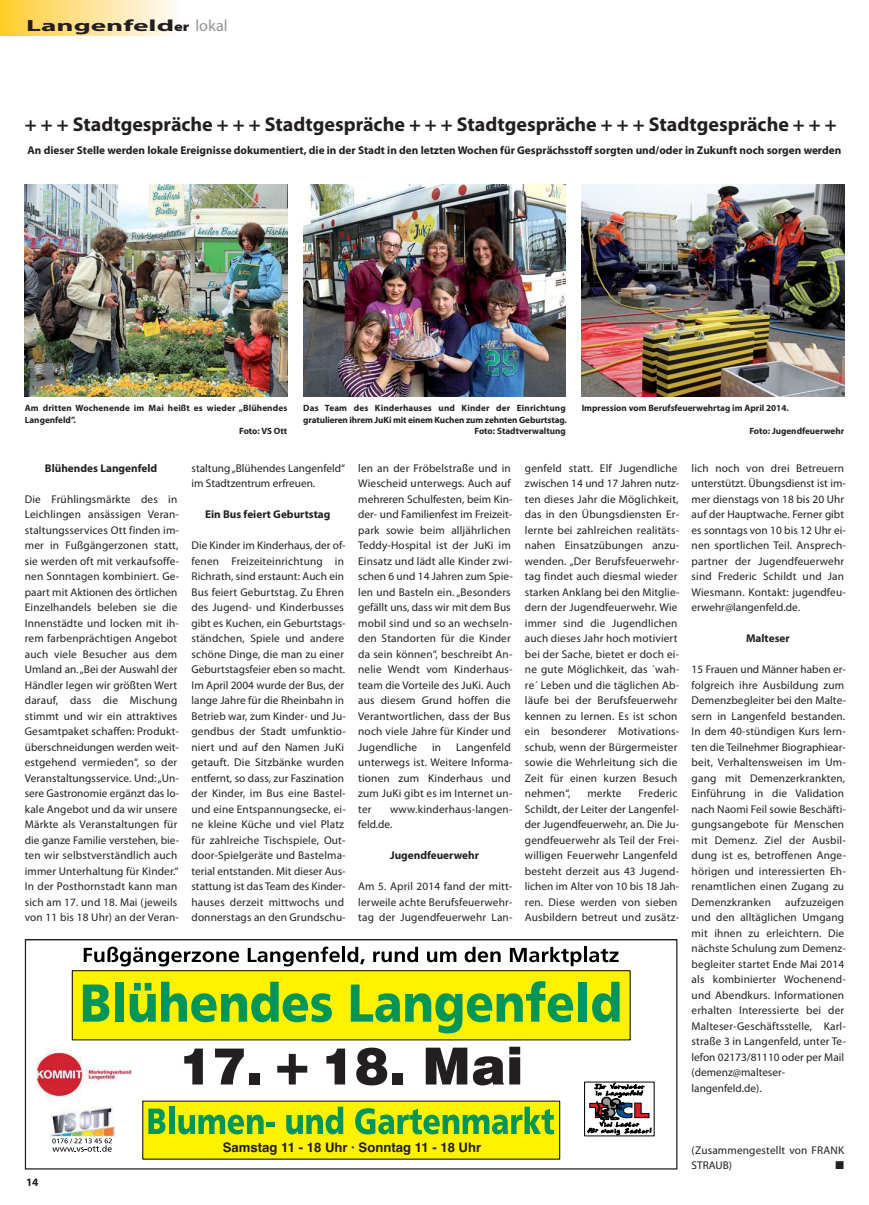
<style>
.page{position:relative;width:869px;height:1205px;background:#fff}
.page>*{position:absolute;margin:0;border:0;box-sizing:border-box;transform-origin:0 0}
.t1{font:900 51.25px "Swiss 721 BT";color:#231f20}
.t2{font:700 20px "Myriad Pro";color:#231f20}
.t3{font:700 16.25px "Myriad Pro";color:#231f20;scale:1.8 1}
.t4{font:700 13.12px "Helvetica";color:#231f20}
.t5{font:11.25px/15.5px "Myriad Pro";letter-spacing:.015em;color:#231f20}
.t6{font:700 11.25px "Myriad Pro";color:#231f20}
.t7{font:11.25px "Zapf Dingbats ITC";color:#231f20}
.t8{font:700 9.12px/11.6px "Myriad Pro";color:#231f20;text-align:right}
.s1{font-weight:900;font-size:13px}
.s2{font-weight:400;color:#939598}
.s3{font-weight:600;font-size:7.5px;color:#fff}
</style>
<div class="page">
<div style="left:0;top:0;width:177px;height:35px;background:linear-gradient(to right,#ffcc30,#fffaf9)"></div>
<img style="left:303px;top:184px;width:262px;height:213px">
<img style="left:581px;top:184px;width:262px;height:213px">
<img style="left:25px;top:184px;width:262px;height:213px">
<svg style="left:36px;top:946px;width:619px;height:214px"></svg>
<img style="left:37px;top:1040px;width:94px;height:67px">
<div style="left:72px;top:971px;width:557px;height:69px;background:#fff200"></div>
<svg style="left:83px;top:984px;width:26px;height:37px"></svg>
<div style="left:115px;top:982px;width:8px;height:39px;background:#009659"></div>
<svg style="left:130px;top:982px;width:202px;height:40px"></svg>
<svg style="left:350px;top:981px;width:223px;height:52px"></svg>
<div style="left:578px;top:982px;width:8px;height:39px;background:#009659"></div>
<svg style="left:592px;top:982px;width:27px;height:40px"></svg>
<svg style="left:84px;top:946px;width:155px;height:20px"></svg>
<svg style="left:247px;top:946px;width:92px;height:20px"></svg>
<hr style="left:342px;top:947px;width:3px;height:15px;background:#000">
<svg style="left:347px;top:947px;width:17px;height:17px"></svg>
<svg style="left:373px;top:947px;width:45px;height:15px"></svg>
<svg style="left:427px;top:951px;width:29px;height:11px"></svg>
<svg style="left:464px;top:947px;width:36px;height:15px"></svg>
<svg style="left:509px;top:947px;width:72px;height:19px"></svg>
<hr style="left:583px;top:947px;width:3px;height:15px;background:#000">
<svg style="left:589px;top:948px;width:29px;height:14px"></svg>
<div style="left:143px;top:1101px;width:416px;height:58px;background:#fff200"></div>
<svg style="left:148px;top:1108px;width:17px;height:26px"></svg>
<div style="left:169px;top:1106px;width:5px;height:28px;background:#009659"></div>
<svg style="left:178px;top:1106px;width:375px;height:29px"></svg>
<div style="left:584px;top:1082px;width:69px;height:54px;border:1px solid #000"></div>
<svg style="left:586px;top:1082px;width:65px;height:53px"></svg>
<svg style="left:52px;top:1138px;width:60px;height:13px"></svg>
<img style="left:50px;top:1107px;width:64px;height:29px">
<div style="left:25px;top:939px;width:652px;height:230px;border:1px solid #231f20"></div>
<div style="left:143px;top:1046px;width:416px;height:51px;background:#fff"></div>
<h3 class="t3" style="left:26px;top:20px;width:113px">Langenfeld<span class="s1">er</span> <span class="s2">lokal</span></h3>
<h2 class="t2" style="left:25px;top:116px;width:813px">+ + + Stadtgespräche + + + Stadtgespräche + + + Stadtgespräche + + + Stadtgespräche + + +</h2>
<p class="t6" style="left:28px;top:146px;width:815px">An dieser Stelle werden lokale Ereignisse dokumentiert, die in der Stadt in den letzten Wochen für Gesprächsstoff sorgten und/oder in Zukunft noch sorgen werden</p>
<p class="t8" style="left:25px;top:403px;width:264px">Am dritten Wochenende im Mai heißt es wieder „Blühendes</p>
<p class="t8" style="left:25px;top:414px;width:52px">Langenfeld”.</p>
<p class="t8" style="left:239px;top:426px;width:50px">Foto: VS Ott</p>
<p class="t8" style="left:303px;top:403px;width:265px">Das Team des Kinderhauses und Kinder der Einrichtung gratulieren ihrem JuKi mit einem Kuchen zum zehnten Geburtstag.<br>Foto: Stadtverwaltung</p>
<p class="t8" style="left:581px;top:403px;width:208px">Impression vom Berufsfeuerwehrtag im April 2014.</p>
<p class="t8" style="left:749px;top:426px;width:96px">Foto: Jugendfeuerwehr</p>
<p class="t6" style="left:45px;top:464px;width:114px">Blühendes Langenfeld</p>
<p class="t5" style="left:25px;top:492px;width:156px">Die Frühlingsmärkte des in<br>Leichlingen ansässigen Veran&shy;staltungsservices Ott finden im&shy;mer in Fußgängerzonen statt, sie werden oft mit verkaufsoffe&shy;nen Sonntagen kombiniert. Ge&shy;paart mit Aktionen des örtlichen<br>Einzelhandels beleben sie die<br>Innenstädte und locken mit ih&shy;rem farbenprächtigen Angebot auch viele Besucher aus dem<br>Umland an. „Bei der Auswahl der<br>Händler legen wir größten Wert darauf, dass die Mischung stimmt und wir ein attraktives<br>Gesamtpaket schaffen: Produkt&shy;überschneidungen werden weit&shy;estgehend vermieden“, so der<br>Veranstaltungsservice. Und: „Un&shy;sere Gastronomie ergänzt das lo&shy;kale Angebot und da wir unsere<br>Märkte als Veranstaltungen für die ganze Familie verstehen, bie&shy;ten wir selbstverständlich auch immer Unterhaltung für Kinder.“<br>In der Posthornstadt kann man sich am 17. und 18. Mai (jeweils von 11 bis 18 Uhr) an der Veran-</p>
<p class="t5" style="left:191px;top:461px;width:155px">staltung „Blühendes Langenfeld“ im Stadtzentrum erfreuen.</p>
<p class="t6" style="left:205px;top:510px;width:127px">Ein Bus feiert Geburtstag</p>
<p class="t5" style="left:191px;top:538px;width:156px">Die Kinder im Kinderhaus, der of&shy;fenen Freizeiteinrichtung in<br>Richrath, sind erstaunt: Auch ein<br>Bus feiert Geburtstag. Zu Ehren des Jugend- und Kinderbusses gibt es Kuchen, ein Geburtstags&shy;ständchen, Spiele und andere schöne Dinge, die man zu einer<br>Geburtstagsfeier eben so macht.<br>Im April 2004 wurde der Bus, der lange Jahre für die Rheinbahn in<br>Betrieb war, zum Kinder- und Ju&shy;gendbus der Stadt umfunktio&shy;niert und auf den Namen JuKi getauft. Die Sitzbänke wurden entfernt, so dass, zur Faszination der Kinder, im Bus eine Bastel&shy;und eine Entspannungsecke, ei&shy;ne kleine Küche und viel Platz für zahlreiche Tischspiele, Out&shy;door-Spielgeräte und Bastelma&shy;terial entstanden. Mit dieser Aus&shy;stattung ist das Team des Kinder&shy;hauses derzeit mittwochs und donnerstags an den Grundschu-</p>
<p class="t5" style="left:358px;top:461px;width:156px">len an der Fröbelstraße und in<br>Wiescheid unterwegs. Auch auf mehreren Schulfesten, beim Kin&shy;der- und Familienfest im Freizeit&shy;park sowie beim alljährlichen<br>Teddy-Hospital ist der JuKi im<br>Einsatz und lädt alle Kinder zwi&shy;schen 6 und 14 Jahren zum Spie&shy;len und Basteln ein. „Besonders gefällt uns, dass wir mit dem Bus mobil sind und so an wechseln&shy;den Standorten für die Kinder da sein können“, beschreibt An&shy;nelie Wendt vom Kinderhaus&shy;team die Vorteile des JuKi. Auch aus diesem Grund hoffen die<br>Verantwortlichen, dass der Bus noch viele Jahre für Kinder und<br>Jugendliche</p>
<p class="t5" style="left:358px;top:740px;width:156px;text-indent:98px">Langenfeld unterwegs ist. Weitere Informa&shy;tionen zum Kinderhaus und zum JuKi gibt es im Internet un&shy;ter</p>
<p class="t5" style="left:432px;top:740px;width:11px">in</p>
<p class="t5" style="left:358px;top:802px;width:156px;text-indent:32px">www.kinderhaus-langen&shy;feld.de.</p>
<p class="t6" style="left:390px;top:851px;width:90px">Jugendfeuerwehr</p>
<p class="t5" style="left:358px;top:880px;width:156px;text-align:justify">Am 5. April 2014 fand der mitt&shy;lerweile achte Berufsfeuerwehr&shy;tag der Jugendfeuerwehr Lan-</p>
<p class="t5" style="left:524px;top:461px;width:156px">genfeld statt. Elf Jugendliche zwischen 14 und 17 Jahren nutz&shy;ten dieses Jahr die Möglichkeit, das in den Übungsdiensten Er&shy;lernte bei zahlreichen realitäts&shy;nahen Einsatzübungen anzu&shy;wenden. „Der Berufsfeuerwehr&shy;tag findet auch diesmal wieder starken Anklang bei den Mitglie&shy;dern der Jugendfeuerwehr. Wie immer sind die Jugendlichen auch dieses Jahr hoch motiviert bei der Sache, bietet er doch ei&shy;ne gute Möglichkeit, das ´wah&shy;re´ Leben und die täglichen Ab&shy;läufe bei der Berufsfeuerwehr kennen zu lernen. Es ist schon ein besonderer Motivations&shy;schub, wenn der Bürgermeister sowie die Wehrleitung sich die<br>Zeit für einen kurzen Besuch nehmen“,</p>
<p class="t5" style="left:524px;top:787px;width:156px;text-indent:113px">Frederic<br>Schildt, der Leiter der Langenfel&shy;der Jugendfeuerwehr, an. Die Ju&shy;gendfeuerwehr als Teil der Frei&shy;willigen Feuerwehr Langenfeld besteht derzeit aus 43 Jugend&shy;lichen im Alter von 10 bis 18 Jah&shy;ren. Diese werden von sieben<br>Ausbildern betreut und zusätz-</p>
<p class="t5" style="left:587px;top:787px;width:36px">merkte</p>
<h1 class="t1" style="left:179px;top:1037px;width:346px">17.+18. Mai</h1>
<p class="t5" style="left:691px;top:461px;width:156px">lich noch von drei Betreuern unterstützt. Übungsdienst ist im&shy;mer dienstags von 18 bis 20 Uhr auf der Hauptwache. Ferner gibt es sonntags von 10 bis 12 Uhr ei&shy;nen sportlichen Teil. Ansprech&shy;partner der Jugendfeuerwehr sind Frederic Schildt und Jan<br>Wiesmann. Kontakt: jugendfeu&shy;erwehr@langenfeld.de.</p>
<p class="t6" style="left:745px;top:634px;width:45px">Malteser</p>
<p class="t5" style="left:691px;top:663px;width:156px">15 Frauen und Männer haben er&shy;folgreich ihre Ausbildung zum<br>Demenzbegleiter bei den Malte&shy;sern in Langenfeld bestanden.<br>In dem 40-stündigen Kurs lern&shy;ten die Teilnehmer Biographiear&shy;beit, Verhaltensweisen im Um&shy;gang mit Demenzerkrankten,<br>Einführung in die Validation nach Naomi Feil sowie Beschäfti&shy;gungsangebote für Menschen mit Demenz. Ziel der Ausbil&shy;dung ist es, betroffenen Ange&shy;hörigen und interessierten Eh&shy;renamtlichen einen Zugang zu<br>Demenzkranken</p>
<p class="t5" style="left:691px;top:895px;width:156px;text-indent:94px">aufzuzeigen und den alltäglichen Umgang mit ihnen zu erleichtern. Die nächste Schulung zum Demenz&shy;begleiter startet Ende Mai 2014 als kombinierter Wochenend&shy;und Abendkurs. Informationen erhalten Interessierte bei der<br>Malteser-Geschäftsstelle, Karl&shy;straße 3 in Langenfeld, unter Te&shy;lefon 02173/81110 oder per Mail (demenz@malteser&shy;langenfeld.de).</p>
<p class="t6" style="left:26px;top:1178px;width:18px">14<span class="s3">··</span></p>
<p class="t4" style="left:223px;top:1142px;width:260px">Samstag 11 - 18 Uhr · Sonntag 11 - 18 Uhr</p>
<p class="t5" style="left:691px;top:1143px;width:154px">(Zusammengestellt von FRANK<br>STRAUB)</p>
<p class="t7" style="left:835px;top:1161px;width:10px">■</p>
</div>
